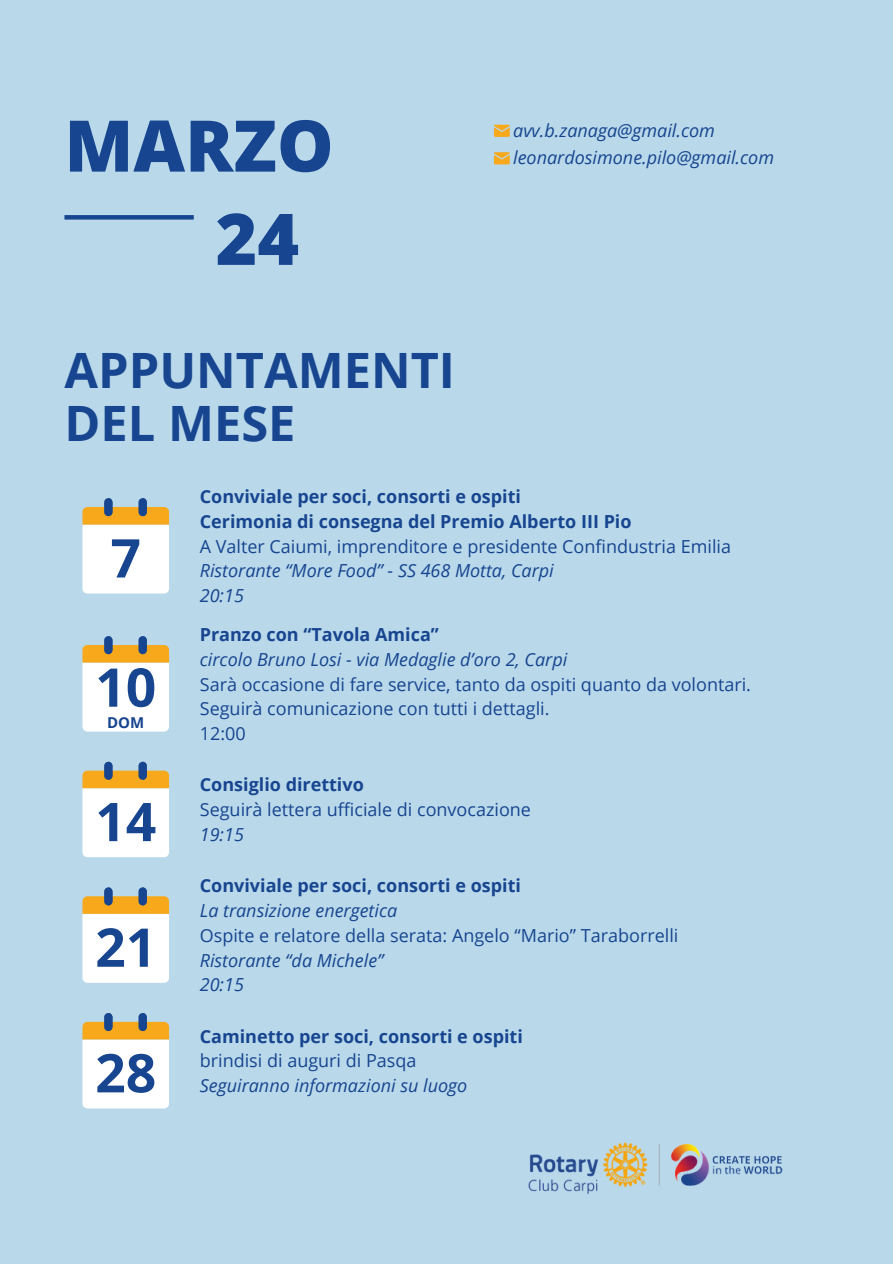
<style>
.page{position:relative;width:893px;height:1264px;background:#fff}
.page>*{position:absolute;margin:0;border:0;box-sizing:border-box;transform-origin:0 0}
.t1{font:800 71.25px "Open Sans";color:#17458f}
.t2{font:700 53.4px "Open Sans";color:#17458f}
.t3{font:700 48.75px/52.8px "Open Sans";color:#17458f}
.t4{font:18px/24.8px "Open Sans";color:#17458f}
.t5{font:700 18px/24.8px "Open Sans";color:#17458f}
.t6{font:italic 18px/27px "Open Sans";color:#17458f}
.t7{font:700 15px "Open Sans";color:#17458f}
.s1{font-weight:400}
.s2{font-weight:400;font-style:italic}
.s3{font-weight:700}
.s4{font-style:italic}
</style>
<div class="page">
<div style="left:0;top:0;width:892px;height:1263px;background:#b9d9eb"></div>
<svg style="left:64px;top:215px;width:130px;height:4px"></svg>
<img style="left:528px;top:1142px;width:255px;height:52px">
<svg style="left:494px;top:125px;width:15px;height:12px"></svg>
<svg style="left:494px;top:152px;width:15px;height:12px"></svg>
<svg style="left:82px;top:636px;width:87px;height:95px;background:#efe6d3"></svg>
<svg style="left:82px;top:887px;width:87px;height:95px;background:#efe6d3"></svg>
<svg style="left:82px;top:761px;width:87px;height:96px;background:#efe6d4"></svg>
<svg style="left:82px;top:1013px;width:87px;height:95px;background:#efe7d3"></svg>
<svg style="left:82px;top:498px;width:87px;height:95px;background:#efe6d3"></svg>
<p class="t1" style="left:64px;top:95px;width:271px">MARZO</p>
<p class="t1" style="left:215px;top:189px;width:85px">24</p>
<h3 class="t3" style="left:64px;top:343px;width:392px">APPUNTAMENTI<br>DEL MESE</h3>
<p class="t6" style="left:513px;top:117px;width:262px">avv.b.zanaga@gmail.com leonardosimone.pilo@gmail.com</p>
<h3 class="t2" style="left:110px;top:520px;width:32px">7</h3>
<p class="t2" style="left:95px;top:649px;width:62px">10</p>
<p class="t7" style="left:107px;top:712px;width:39px">DOM</p>
<p class="t2" style="left:95px;top:784px;width:62px">14</p>
<p class="t2" style="left:95px;top:909px;width:62px">21</p>
<p class="t2" style="left:95px;top:1035px;width:62px">28</p>
<p class="t5" style="left:200px;top:483px;width:533px">Conviviale per soci, consorti e ospiti<br>Cerimonia di consegna del Premio Alberto III Pio<br><span class="s1">A Valter Caiumi, imprenditore e presidente Confindustria Emilia </span><span class="s2">Ristorante “More Food” - SS 468 Motta, Carpi<br>20:15</span></p>
<h2 class="t4" style="left:200px;top:621px;width:552px"><span class="s3">Pranzo con “Tavola Amica”<br></span><span class="s4">circolo Bruno Losi - via Medaglie d’oro 2, Carpi<br></span>Sarà occasione di fare service, tanto da ospiti quanto da volontari.<br>Seguirà comunicazione con tutti i dettagli.<br>12:00</h2>
<p class="t4" style="left:200px;top:772px;width:333px"><span class="s3">Consiglio direttivo<br></span>Seguirà lettera ufficiale di convocazione</p>
<p class="t6" style="left:200px;top:820px;width:46px">19:15</p>
<h3 class="t4" style="left:200px;top:873px;width:480px"><span class="s3">Conviviale per soci, consorti e ospiti<br></span><span class="s4">La transizione energetica<br></span>Ospite e relatore della serata: Angelo “Mario” Taraborrelli<br><span class="s4">Ristorante “da Michele”<br>20:15</span></h3>
<h3 class="t5" style="left:200px;top:1023px;width:324px">Caminetto per soci, consorti e ospiti <span class="s1">brindisi di auguri di Pasqa</span></h3>
<h3 class="t6" style="left:200px;top:1071px;width:269px">Seguiranno informazioni su luogo</h3>
</div>
